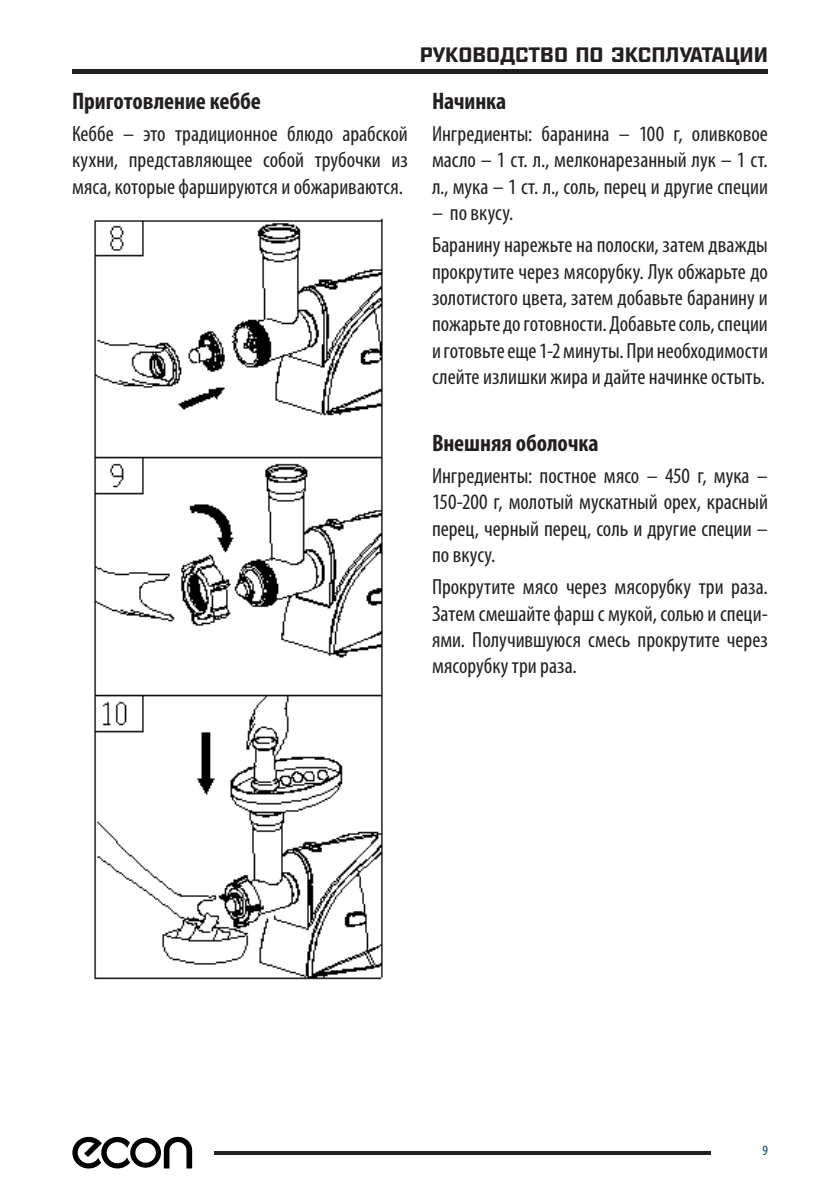
<style>
.page{position:relative;width:840px;height:1191px;background:#fff}
.page>*{position:absolute;margin:0;border:0;box-sizing:border-box;transform-origin:0 0}
.Стиль_абзаца_1{font:700 condensed 24px "Myriad Pro";letter-spacing:-.005em;color:#231f20}
.t1{font:700 24px "Match";color:#231f20}
.Основной_текст{font:condensed 22px/26.4px "Myriad Pro";color:#231f20;text-align:justify}
.t2{font:condensed 14.2px "Myriad Pro";color:#013d59}
</style>
<div class="page">
<hr style="left:72px;top:69px;width:695px;height:4px;background:#231f20">
<hr style="left:214px;top:1151px;width:496px;height:3px;background:#231f20">
<svg style="left:72px;top:1136px;width:120px;height:32px"></svg>
<img style="left:94px;top:218px;width:289px;height:762px">
<p class="Стиль_абзаца_1" style="left:72px;top:86px;width:190px">Приготовление кеббе</p>
<p class="Основной_текст" style="left:72px;top:120px;width:337px">Кеббе – это традиционное блюдо арабской кухни, представляющее собой трубочки из мяса, которые фаршируются и обжариваются.</p>
<p class="t1" style="left:419px;top:39px;width:349px">руководство по эксплуатации</p>
<p class="Стиль_абзаца_1" style="left:432px;top:86px;width:76px">Начинка</p>
<p class="Основной_текст" style="left:432px;top:120px;width:337px">Ингредиенты: баранина – 100 г, оливковое масло – 1 ст. л., мелконарезанный лук – 1 ст. л., мука – 1 ст. л., соль, перец и другие специи</p>
<p class="Основной_текст" style="left:432px;top:199px;width:83px">– по вкусу.</p>
<p class="Основной_текст" style="left:432px;top:231px;width:337px">Баранину нарежьте на полоски, затем дважды прокрутите через мясорубку. Лук обжарьте до золотистого цвета, затем добавьте баранину и пожарьте до готовности. Добавьте соль, специи и готовьте еще 1-2 минуты. При необходимости слейте излишки жира и дайте начинке остыть.</p>
<p class="Стиль_абзаца_1" style="left:432px;top:428px;width:168px">Внешняя оболочка</p>
<p class="Основной_текст" style="left:432px;top:462px;width:337px">Ингредиенты: постное мясо – 450 г, мука – 150-200 г, молотый мускатный орех, красный перец, черный перец, соль и другие специи – по вкусу.</p>
<p class="Основной_текст" style="left:432px;top:573px;width:337px">Прокрутите мясо через мясорубку три раза.<br>Затем смешайте фарш с мукой, солью и специ&shy;ями. Получившуюся смесь прокрутите через мясорубку три раза.</p>
<p class="t2" style="left:762px;top:1141px;width:7px">9</p>
</div>
